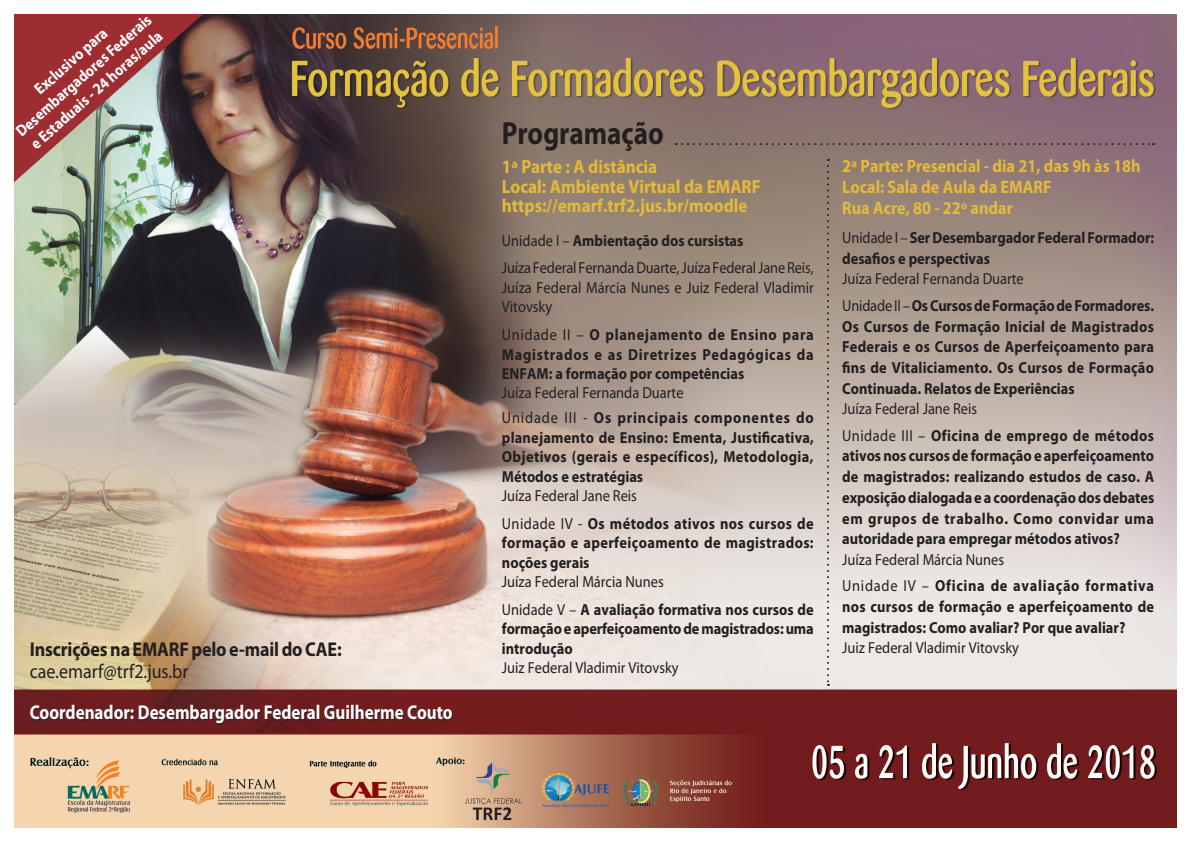
<style>
.page{position:relative;width:1191px;height:842px;background:#fff}
.page>*{position:absolute;margin:0;border:0;box-sizing:border-box;transform-origin:0 0}
.t1{font:700 32px "Myriad Pro";color:#231f20;scale:.85 1}
.t2{font:700 20px "Myriad Pro";color:#fff;scale:.85 1}
.t3{font:700 20px "Myriad Pro";letter-spacing:-.005em;color:#231f20;scale:.9 1}
.t4{font:20px "Myriad Pro";color:#231f20;scale:.9 1}
.t5{font:700 19px/19.4px "Myriad Pro";color:#e3ba3b;scale:.9 1}
.t6{font:700 18px/20.7px "Myriad Pro";color:#e3ba3b;scale:.9 1}
.t7{font:700 16px/20.7px "Myriad Pro";color:#231f20;text-align:justify;scale:.9 1}
.t8{font:16px/27.9px "Myriad Pro";color:#231f20;scale:.9 1}
.t9{font:700 16px/19.2px "Myriad Pro";color:#fff;text-align:center;scale:.9 1}
.t10{font:700 16px/19.4px "Myriad Pro";letter-spacing:.025em;color:#231f20;scale:.9 1}
.s1{font-weight:700}
.s2{font-weight:400}
</style>
<div class="page">
<img style="left:14px;top:14px;width:1162px;height:814px">
<div style="left:31px;top:706px;width:422px;height:19px;background:#231f20;opacity:.75"></div>
<svg style="left:676px;top:143px;width:478px;height:2px"></svg>
<svg style="left:827px;top:159px;width:2px;height:527px"></svg>
<p class="t9" style="left:-1px;top:111px;width:195px;rotate:-41deg">Exclusivo para<br>Desembargadores Federais e Estaduais - 24 horas/aula</p>
<p class="t3" style="left:30px;top:636px;width:348px">Inscrições na EMARF pelo e-mail do CAE:</p>
<p class="t4" style="left:30px;top:658px;width:178px">cae.emarf@trf2.jus.br</p>
<p class="t2" style="left:30px;top:699px;width:499px">Coordenador: Desembargador Federal Guilherme Couto</p>
<h1 class="t1" style="left:502px;top:113px;width:192px">Programação</h1>
<p class="t5" style="left:502px;top:156px;width:289px">1ª Parte : A distância<br>Local: Ambiente Virtual da EMARF https://emarf.trf2.jus.br/moodle</p>
<p class="t8" style="left:502px;top:226px;width:348px">Unidade I – <span class="s1">Ambientação dos cursistas<br></span>Juíza Federal Fernanda Duarte, Juíza Federal Jane Reis,</p>
<p class="t8" style="left:502px;top:278px;width:348px;line-height:19.4px">Juíza Federal Márcia Nunes e Juiz Federal Vladimir<br>Vitovsky</p>
<p class="t7" style="left:502px;top:325px;width:348px;line-height:19.4px"><span class="s2">Unidade II –</span> O planejamento de Ensino para Magistrados e as Diretrizes Pedagógicas da ENFAM: a formação por competências</p>
<p class="t8" style="left:502px;top:380px;width:348px;line-height:25.1px">Juíza Federal Fernanda Duarte<br>Unidade III - <span class="s1">Os principais componentes do</span></p>
<p class="t7" style="left:502px;top:427px;width:348px;line-height:19.4px">planejamento de Ensino: Ementa, Justificativa, Objetivos (gerais e específicos), Metodologia, Métodos e estratégias</p>
<p class="t8" style="left:502px;top:481px;width:348px">Juíza Federal Jane Reis<br>Unidade IV - <span class="s1">Os métodos ativos nos cursos de</span></p>
<p class="t10" style="left:502px;top:533px;width:348px">formação e aperfeiçoamento de magistrados: noções gerais</p>
<p class="t8" style="left:502px;top:567px;width:348px">Juíza Federal Márcia Nunes<br>Unidade V – <span class="s1">A avaliação formativa nos cursos de</span></p>
<p class="t7" style="left:502px;top:619px;width:348px;line-height:19.4px">formação e aperfeiçoamento de magistrados: uma introdução</p>
<p class="t8" style="left:502px;top:654px;width:198px">Juiz Federal Vladimir Vitovsky</p>
<p class="t6" style="left:842px;top:155px;width:333px">2ª Parte: Presencial - dia 21, das 9h às 18h<br>Local: Sala de Aula da EMARF<br>Rua Acre, 80 - 22º andar</p>
<p class="t7" style="left:842px;top:227px;width:348px"><span class="s2">Unidade I –</span> Ser Desembargador Federal Formador: desafios e perspectivas</p>
<p class="t8" style="left:842px;top:266px;width:348px;line-height:26.4px">Juíza Federal Fernanda Duarte<br>Unidade II – <span class="s1">Os Cursos de Formação de Formadores.</span></p>
<p class="t7" style="left:842px;top:315px;width:348px">Os Cursos de Formação Inicial de Magistrados Federais e os Cursos de Aperfeiçoamento para fins de Vitaliciamento. Os Cursos de Formação Continuada. Relatos de Experiências</p>
<p class="t8" style="left:842px;top:395px;width:348px;line-height:26.4px">Juíza Federal Jane Reis<br>Unidade III – <span class="s1">Oficina de emprego de métodos</span></p>
<p class="t7" style="left:842px;top:445px;width:348px">ativos nos cursos de formação e aperfeiçoamento de magistrados: realizando estudos de caso. A exposição dialogada e a coordenação dos debates em grupos de trabalho. Como convidar uma autoridade para empregar métodos ativos?</p>
<p class="t8" style="left:842px;top:546px;width:348px;line-height:26.4px">Juíza Federal Márcia Nunes<br>Unidade IV – <span class="s1">Oficina de avaliação formativa</span></p>
<p class="t7" style="left:842px;top:596px;width:348px">nos cursos de formação e aperfeiçoamento de magistrados: Como avaliar? Por que avaliar?</p>
<p class="t8" style="left:842px;top:634px;width:198px">Juiz Federal Vladimir Vitovsky</p>
</div>
